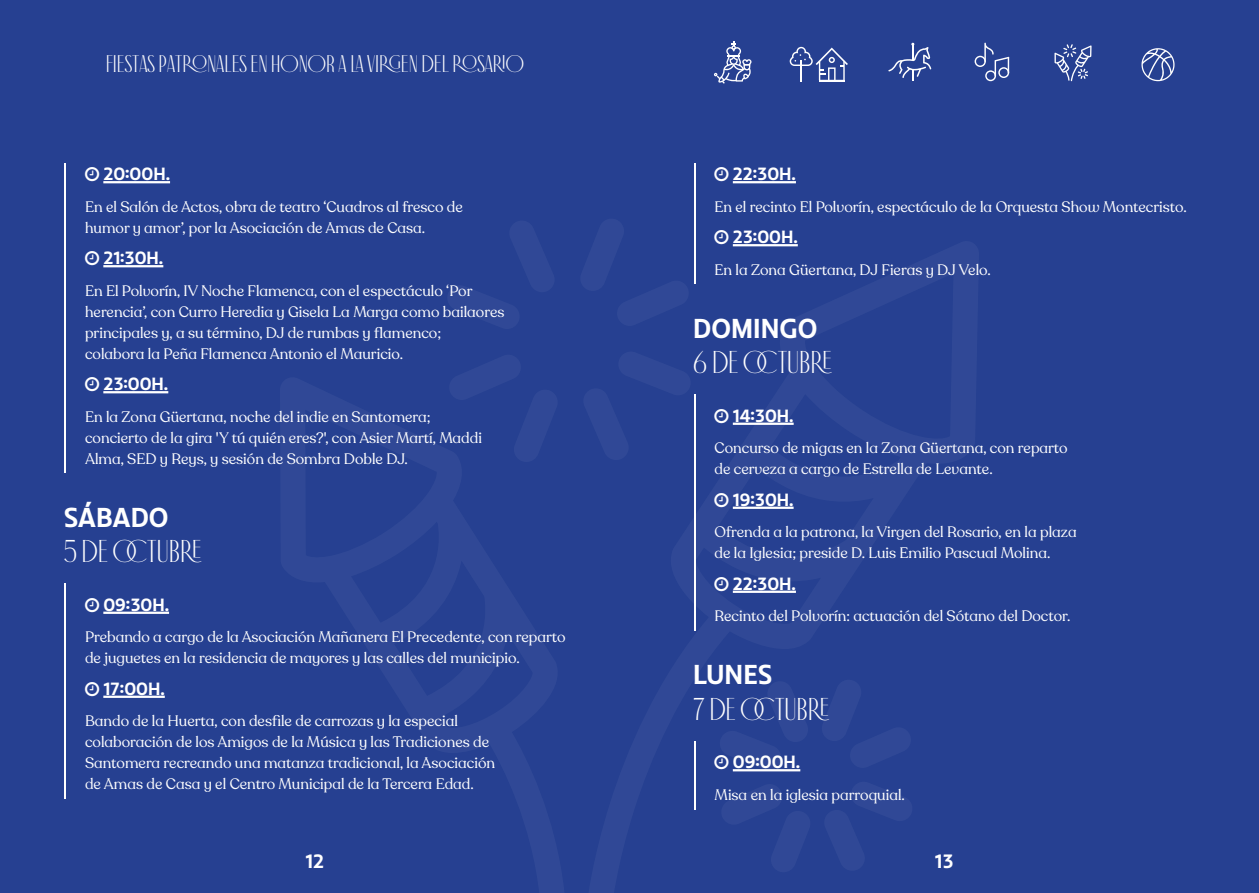
<style>
.page{position:relative;width:1259px;height:893px;background:#fff}
.page>*{position:absolute;margin:0;border:0;box-sizing:border-box;transform-origin:0 0}
.t1{font:31.5px "Antiga";color:#fff}
.t2{font:700 25.5px "Chulapa";color:#fff}
.t3{font:24px "Antiga";color:#fff}
.t4{font:700 18px "Chulapa";color:#fff}
.t5{font:700 16.5px "Chulapa";color:#fff}
.t6{font:15px/21px "Recoleta Alt";color:#fff}
</style>
<div class="page">
<div style="left:0;top:0;width:629px;height:893px;background:#264091"></div>
<div style="left:629px;top:0;width:630px;height:893px;background:#264091"></div>
<svg style="left:65px;top:163px;width:1px;height:21px"></svg>
<hr style="left:103px;top:181px;width:67px;height:2px;background:#fff">
<hr style="left:65px;top:184px;width:1px;height:58px;background:#fff">
<hr style="left:65px;top:237px;width:1px;height:35px;background:#fff">
<hr style="left:103px;top:265px;width:60px;height:2px;background:#fff">
<hr style="left:65px;top:268px;width:1px;height:100px;background:#fff">
<hr style="left:65px;top:363px;width:1px;height:35px;background:#fff">
<hr style="left:103px;top:391px;width:65px;height:2px;background:#fff">
<hr style="left:65px;top:394px;width:1px;height:79px;background:#fff">
<hr style="left:65px;top:584px;width:1px;height:34px;background:#fff">
<hr style="left:103px;top:612px;width:66px;height:2px;background:#fff">
<hr style="left:65px;top:614px;width:1px;height:59px;background:#fff">
<hr style="left:65px;top:668px;width:1px;height:34px;background:#fff">
<hr style="left:103px;top:696px;width:62px;height:2px;background:#fff">
<hr style="left:65px;top:698px;width:1px;height:101px;background:#fff">
<svg style="left:694px;top:163px;width:1px;height:21px"></svg>
<hr style="left:733px;top:181px;width:63px;height:2px;background:#fff">
<hr style="left:694px;top:184px;width:1px;height:37px;background:#fff">
<hr style="left:694px;top:216px;width:1px;height:35px;background:#fff">
<hr style="left:733px;top:244px;width:65px;height:2px;background:#fff">
<hr style="left:694px;top:247px;width:1px;height:37px;background:#fff">
<hr style="left:694px;top:395px;width:1px;height:34px;background:#fff">
<hr style="left:733px;top:423px;width:60px;height:2px;background:#fff">
<hr style="left:694px;top:425px;width:1px;height:59px;background:#fff">
<hr style="left:694px;top:479px;width:1px;height:34px;background:#fff">
<hr style="left:733px;top:507px;width:60px;height:2px;background:#fff">
<hr style="left:694px;top:509px;width:1px;height:59px;background:#fff">
<hr style="left:694px;top:563px;width:1px;height:34px;background:#fff">
<hr style="left:733px;top:591px;width:63px;height:2px;background:#fff">
<hr style="left:694px;top:593px;width:1px;height:38px;background:#fff">
<hr style="left:694px;top:741px;width:1px;height:35px;background:#fff">
<hr style="left:733px;top:769px;width:67px;height:2px;background:#fff">
<hr style="left:694px;top:772px;width:1px;height:37px;background:#fff">
<svg style="left:974px;top:43px;width:35px;height:38px"></svg>
<svg style="left:1054px;top:44px;width:37px;height:37px"></svg>
<svg style="left:1141px;top:48px;width:33px;height:33px"></svg>
<svg style="left:789px;top:47px;width:59px;height:34px"></svg>
<svg style="left:888px;top:43px;width:43px;height:38px"></svg>
<svg style="left:714px;top:42px;width:37px;height:42px"></svg>
<svg style="left:732px;top:769px;width:69px;height:1px"></svg>
<h3 class="t3" style="left:106px;top:52px;width:420px">FIESTAS PATRONALES EN HONOR A LA VIRGEN DEL ROSARIO</h3>
<p class="t5" style="left:103px;top:164px;width:68px">20:00h.</p>
<p class="t6" style="left:85px;top:196px;width:379px">En el Salón de Actos, obra de teatro ‘Cuadros al fresco de humor y amor’, por la Asociación de Amas de Casa.</p>
<p class="t5" style="left:103px;top:248px;width:61px">21:30h.</p>
<p class="t6" style="left:85px;top:280px;width:421px">En El Polvorín, IV Noche Flamenca, con el espectáculo ‘Por herencia’, con Curro Heredia y Gisela La Marga como bailaores principales y, a su término, DJ de rumbas y flamenco; colabora la Peña Flamenca Antonio el Mauricio.</p>
<p class="t5" style="left:103px;top:374px;width:66px">23:00h.</p>
<p class="t6" style="left:85px;top:406px;width:398px">En la Zona Güertana, noche del indie en Santomera; concierto de la gira 'Y tú quién eres?', con Asier Martí, Maddi<br>Alma, SED y Reys, y sesión de Sombra Doble DJ.</p>
<h2 class="t2" style="left:64px;top:501px;width:106px">SÁBADO</h2>
<h1 class="t1" style="left:64px;top:535px;width:139px">5 DE OCTUBRE</h1>
<p class="t5" style="left:103px;top:594px;width:67px">09:30h.</p>
<p class="t6" style="left:85px;top:627px;width:482px">Prebando a cargo de la Asociación Mañanera El Precedente, con reparto de juguetes en la residencia de mayores y las calles del municipio.</p>
<p class="t5" style="left:103px;top:678px;width:63px">17:00h.</p>
<p class="t6" style="left:85px;top:711px;width:411px">Bando de la Huerta, con desfile de carrozas y la especial colaboración de los Amigos de la Música y las Tradiciones de Santomera recreando una matanza tradicional, la Asociación de Amas de Casa y el Centro Municipal de la Tercera Edad.</p>
<p class="t4" style="left:305px;top:850px;width:20px">12</p>
<p class="t5" style="left:733px;top:164px;width:65px">22:30h.</p>
<p class="t6" style="left:714px;top:196px;width:474px">En el recinto El Polvorín, espectáculo de la Orquesta Show Montecristo.</p>
<p class="t5" style="left:733px;top:227px;width:66px">23:00h.</p>
<p class="t6" style="left:714px;top:259px;width:278px">En la Zona Güertana, DJ Fieras y DJ Velo.</p>
<h2 class="t2" style="left:693px;top:312px;width:126px">DOMINGO</h2>
<h1 class="t1" style="left:693px;top:346px;width:140px">6 DE OCTUBRE</h1>
<p class="t5" style="left:733px;top:405px;width:62px">14:30h.</p>
<p class="t6" style="left:714px;top:438px;width:355px">Concurso de migas en la Zona Güertana, con reparto de cerveza a cargo de Estrella de Levante.</p>
<p class="t5" style="left:733px;top:489px;width:62px">19:30h.</p>
<p class="t6" style="left:714px;top:522px;width:364px">Ofrenda a la patrona, la Virgen del Rosario, en la plaza de la Iglesia; preside D. Luis Emilio Pascual Molina.</p>
<p class="t5" style="left:733px;top:573px;width:65px">22:30h.</p>
<p class="t6" style="left:714px;top:606px;width:357px">Recinto del Polvorín: actuación del Sótano del Doctor.</p>
<h2 class="t2" style="left:693px;top:659px;width:80px">LUNES</h2>
<h1 class="t1" style="left:693px;top:693px;width:138px">7 DE OCTUBRE</h1>
<p class="t5" style="left:733px;top:752px;width:69px">09:00h.</p>
<p class="t6" style="left:714px;top:784px;width:192px">Misa en la iglesia parroquial.</p>
<p class="t4" style="left:935px;top:850px;width:20px">13</p>
</div>
